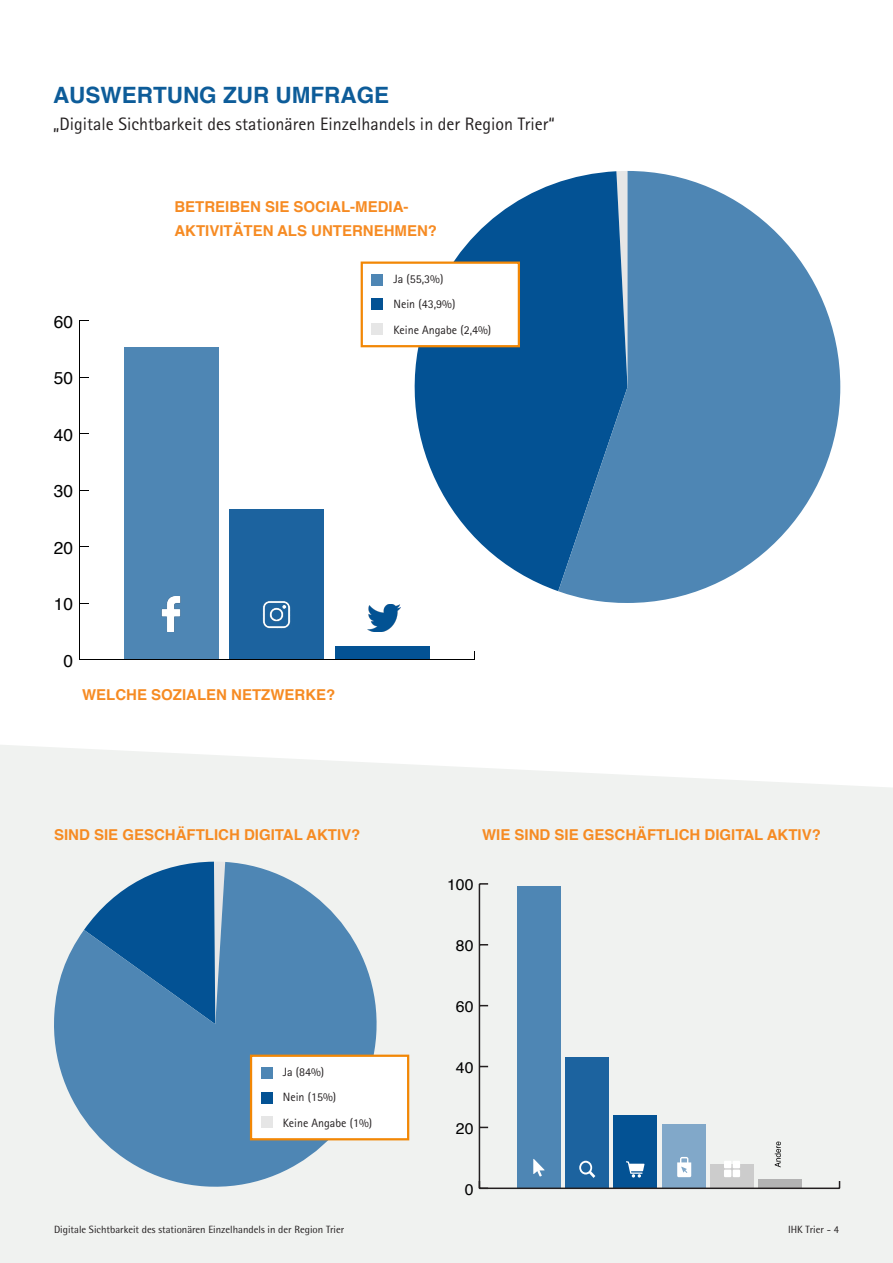
<style>
.page{position:relative;width:893px;height:1263px;background:#fff}
.page>*{position:absolute;margin:0;border:0;box-sizing:border-box;transform-origin:0 0}
.t1{font:700 22.5px "Helvetica";color:#0d5c99}
.t2{font:18px "Rotis Sans Serif Std";color:#231f20}
.t3{font:17.25px "Helvetica";color:#000}
.t4{font:15.45px "Helvetica";color:#000}
.t5{font:700 15px "Helvetica";color:#f68b23}
.t6{font:12px "Rotis Sans Serif Std";color:#231f20}
.t7{font:10.5px "Rotis Semi Sans Std";color:#231f20}
</style>
<div class="page">
<svg style="left:388px;top:182px;width:170px;height:409px;fill:#035294"></svg>
<svg style="left:558px;top:171px;width:282px;height:432px;fill:#4e86b4"></svg>
<div style="left:335px;top:646px;width:94px;height:14px;background:#035294"></div>
<div style="left:229px;top:509px;width:95px;height:151px;background:#1c639f"></div>
<div style="left:124px;top:347px;width:95px;height:313px;background:#4e86b4"></div>
<hr style="left:79px;top:659px;width:395px;height:1px;background:#000">
<hr style="left:79px;top:321px;width:1px;height:339px;background:#000">
<img style="left:162px;top:597px;width:18px;height:34px">
<img style="left:262px;top:601px;width:29px;height:28px">
<img style="left:367px;top:604px;width:34px;height:27px">
<div style="left:361px;top:261px;width:159px;height:86px;background:#fff;border:2px solid #f28705"></div>
<div style="left:372px;top:274px;width:11px;height:12px;background:#4e86b4"></div>
<div style="left:372px;top:299px;width:11px;height:11px;background:#035294"></div>
<div style="left:372px;top:323px;width:11px;height:11px;background:#e6e6e6"></div>
<div style="left:0;top:745px;width:893px;height:518px;background:#f0f2f0"></div>
<svg style="left:49px;top:862px;width:333px;height:330px;fill:#4e86b4"></svg>
<div style="left:250px;top:1054px;width:159px;height:86px;background:#fff;border:2px solid #f28705"></div>
<div style="left:261px;top:1067px;width:11px;height:12px;background:#4e86b4"></div>
<div style="left:261px;top:1092px;width:11px;height:11px;background:#035294"></div>
<div style="left:261px;top:1116px;width:11px;height:11px;background:#e6e6e6"></div>
<div style="left:758px;top:1179px;width:43px;height:9px;background:#b3b3b3"></div>
<div style="left:710px;top:1164px;width:43px;height:24px;background:#ccc"></div>
<div style="left:662px;top:1124px;width:43px;height:64px;background:#81a8c9"></div>
<div style="left:614px;top:1115px;width:43px;height:73px;background:#035294"></div>
<div style="left:566px;top:1057px;width:43px;height:131px;background:#1c639f"></div>
<div style="left:518px;top:886px;width:43px;height:302px;background:#4e86b4"></div>
<hr style="left:479px;top:1187px;width:360px;height:2px;background:#231f20">
<hr style="left:479px;top:884px;width:1px;height:304px;background:#231f20">
<svg style="left:480px;top:1181px;width:8px;height:7px"></svg>
<svg style="left:479px;top:883px;width:9px;height:2px"></svg>
<svg style="left:775px;top:1141px;width:6px;height:26px"></svg>
<svg style="left:626px;top:1161px;width:18px;height:16px"></svg>
<svg style="left:579px;top:1161px;width:16px;height:17px"></svg>
<svg style="left:677px;top:1157px;width:14px;height:20px"></svg>
<svg style="left:533px;top:1159px;width:12px;height:17px"></svg>
<div style="left:724px;top:1161px;width:7px;height:7px;background:#fff"></div>
<div style="left:724px;top:1169px;width:7px;height:8px;background:#fff"></div>
<div style="left:733px;top:1161px;width:7px;height:7px;background:#fff"></div>
<div style="left:733px;top:1169px;width:7px;height:8px;background:#fff"></div>
<p class="t1" style="left:53px;top:77px;width:338px">AUSWERTUNG ZUR UMFRAGE</p>
<p class="t2" style="left:53px;top:114px;width:503px">„Digitale Sichtbarkeit des stationären Einzelhandels in der Region Trier“</p>
<p class="t3" style="left:54px;top:308px;width:21px">60</p>
<p class="t3" style="left:54px;top:365px;width:21px">50</p>
<p class="t3" style="left:54px;top:421px;width:21px">40</p>
<p class="t3" style="left:54px;top:478px;width:21px">30</p>
<p class="t3" style="left:54px;top:534px;width:21px">20</p>
<p class="t3" style="left:54px;top:591px;width:21px">10</p>
<p class="t5" style="left:174px;top:194px;width:236px">BETREIBEN SIE SOCIAL-MEDIA-</p>
<p class="t5" style="left:174px;top:218px;width:264px">AKTIVITÄTEN ALS UNTERNEHMEN?</p>
<p class="t6" style="left:394px;top:271px;width:51px">Ja (55,3%)</p>
<p class="t6" style="left:394px;top:297px;width:63px">Nein (43,9%)</p>
<p class="t6" style="left:394px;top:322px;width:99px">Keine Angabe (2,4%)</p>
<p class="t3" style="left:63px;top:647px;width:11px">0</p>
<p class="t5" style="left:82px;top:682px;width:255px">WELCHE SOZIALEN NETZWERKE?</p>
<p class="t5" style="left:54px;top:823px;width:308px">SIND SIE GESCHÄFTLICH DIGITAL AKTIV?</p>
<p class="t6" style="left:283px;top:1064px;width:43px">Ja (84%)</p>
<p class="t6" style="left:283px;top:1090px;width:55px">Nein (15%)</p>
<p class="t6" style="left:283px;top:1115px;width:91px">Keine Angabe (1%)</p>
<p class="t5" style="left:482px;top:823px;width:340px">WIE SIND SIE GESCHÄFTLICH DIGITAL AKTIV?</p>
<p class="t4" style="left:447px;top:872px;width:28px">100</p>
<p class="t4" style="left:456px;top:933px;width:19px">80</p>
<p class="t4" style="left:456px;top:994px;width:19px">60</p>
<p class="t4" style="left:456px;top:1055px;width:19px">40</p>
<p class="t4" style="left:456px;top:1116px;width:19px">20</p>
<p class="t4" style="left:465px;top:1177px;width:10px">0</p>
<p class="t7" style="left:54px;top:1224px;width:292px">Digitale Sichtbarkeit des stationären Einzelhandels in der Region Trier</p>
<p class="t7" style="left:788px;top:1224px;width:52px">IHK Trier - 4</p>
</div>
